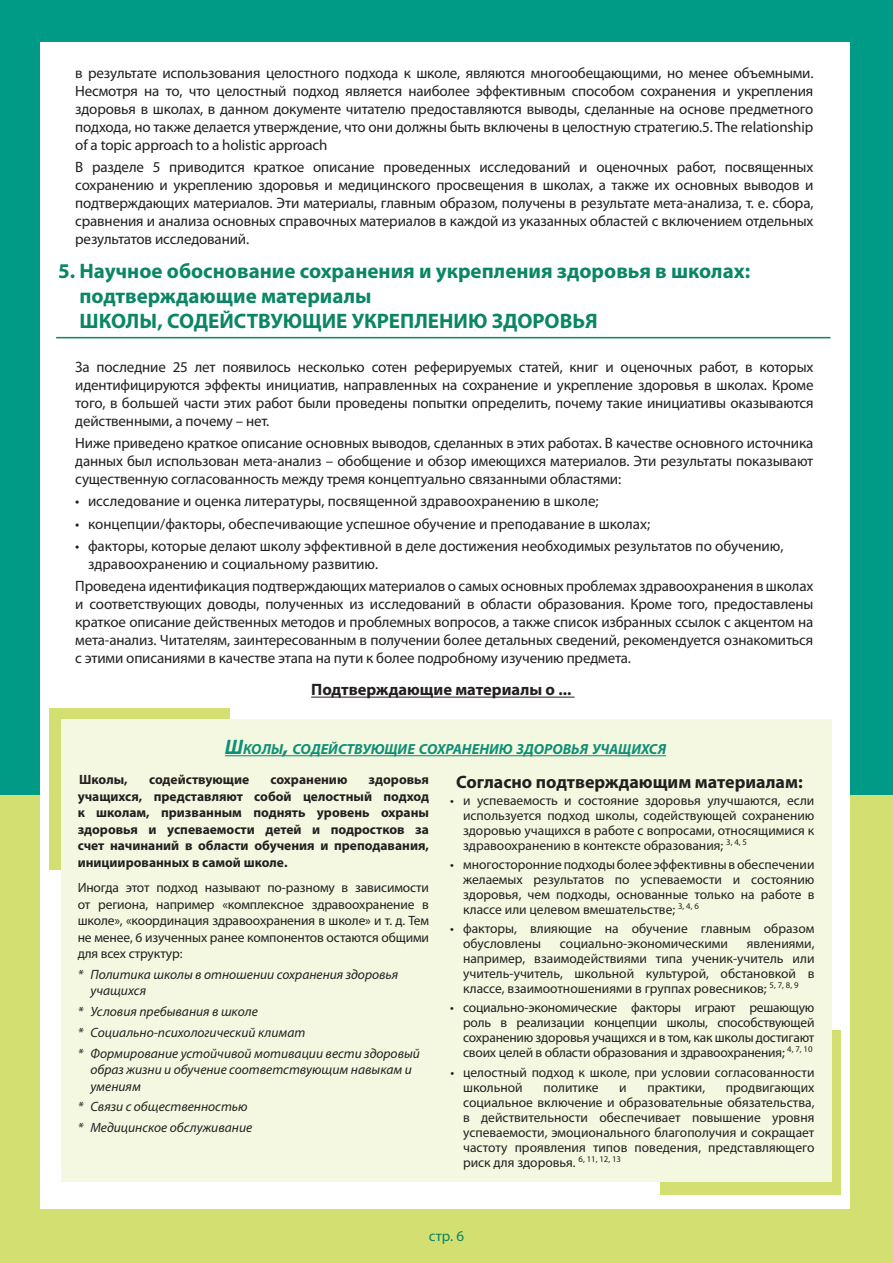
<style>
.page{position:relative;width:893px;height:1263px;background:#fff}
.page>*{position:absolute;margin:0;border:0;box-sizing:border-box;transform-origin:0 0}
.t1{font:700 21px/25.2px "Myriad Pro";color:#0a8666}
.t2{font:700 18px "Myriad Pro";color:#231f20}
.t3{font:700 16.5px "Myriad Pro";color:#231f20}
.t4{font:15px/18px "Myriad Pro";letter-spacing:-.005em;color:#231f20;text-align:justify}
.t5{font:15px "Myriad Pro";color:#0a8666}
.t6{font:italic 700 14.7px "Myriad Pro";color:#0f8f77}
.t7{font:13.5px/15px "Myriad Pro";color:#231f20;text-align:justify}
.t8{font:italic 13.5px/20.7px "Myriad Pro";color:#231f20}
.t9{font:700 13.5px/16.5px "Myriad Pro";color:#231f20;text-align:justify}
.s1{font-size:21px}
</style>
<div class="page">
<div style="left:0;top:784px;width:893px;height:479px;background:#d3e071"></div>
<div style="left:0;top:0;width:893px;height:794px;background:#009b87"></div>
<div style="left:40px;top:43px;width:809px;height:1166px;background:#fff"></div>
<div style="left:49px;top:708px;width:181px;height:162px;background:#d3e071"></div>
<div style="left:660px;top:1030px;width:181px;height:165px;background:#d3e071"></div>
<div style="left:61px;top:720px;width:770px;height:462px;background:#f4f8e0"></div>
<hr style="left:225px;top:755px;width:441px;height:1px;background:#0f8f77">
<hr style="left:56px;top:337px;width:774px;height:1px;background:#0a8666">
<hr style="left:311px;top:697px;width:264px;height:1px;background:#231f20">
<p class="t4" style="left:75px;top:64px;width:740px">в результате использования целостного подхода к школе, являются многообещающими, но менее объемными.<br>Несмотря на то, что целостный подход является наиболее эффективным способом сохранения и укрепления здоровья в школах, в данном документе читателю предоставляются выводы, сделанные на основе предметного подхода, но также делается утверждение, что они должны быть включены в целостную стратегию.5. The relationship of a topic approach to a holistic approach</p>
<p class="t4" style="left:75px;top:158px;width:740px">В разделе 5 приводится краткое описание проведенных исследований и оценочных работ, посвященных сохранению и укреплению здоровья и медицинского просвещения в школах, а также их основных выводов и подтверждающих материалов. Эти материалы, главным образом, получены в результате мета-анализа, т. е. сбора, сравнения и анализа основных справочных материалов в каждой из указанных областей с включением отдельных результатов исследований.</p>
<h1 class="t1" style="left:80px;top:258px;width:672px;text-indent:-21px">5. Научное обоснование сохранения и укрепления здоровья в школах: подтверждающие материалы<br>ШКОЛЫ, СОДЕЙСТВУЮЩИЕ УКРЕПЛЕНИЮ ЗДОРОВЬЯ</h1>
<p class="t4" style="left:75px;top:358px;width:740px">За последние 25 лет появилось несколько сотен реферируемых статей, книг и оценочных работ, в которых идентифицируются эффекты инициатив, направленных на сохранение и укрепление здоровья в школах. Кроме того, в большей части этих работ были проведены попытки определить, почему такие инициативы оказываются действенными, а почему – нет.</p>
<p class="t4" style="left:75px;top:434px;width:740px">Ниже приведено краткое описание основных выводов, сделанных в этих работах. В качестве основного источника данных был использован мета-анализ – обобщение и обзор имеющихся материалов. Эти результаты показывают существенную согласованность между тремя концептуально связанными областями:</p>
<p class="t4" style="left:75px;top:492px;width:525px">• исследование и оценка литературы, посвященной здравоохранению в школе;</p>
<p class="t4" style="left:75px;top:514px;width:576px">• концепции/факторы, обеспечивающие успешное обучение и преподавание в школах;</p>
<p class="t4" style="left:88px;top:537px;width:697px;text-indent:-13px">• факторы, которые делают школу эффективной в деле достижения необходимых результатов по обучению, здравоохранению и социальному развитию.</p>
<p class="t4" style="left:75px;top:577px;width:740px">Проведена идентификация подтверждающих материалов о самых основных проблемах здравоохранения в школах и соответствующих доводы, полученных из исследований в области образования. Кроме того, предоставлены краткое описание действенных методов и проблемных вопросов, а также список избранных ссылок с акцентом на мета-анализ. Читателям, заинтересованным в получении более детальных сведений, рекомендуется ознакомиться с этими описаниями в качестве этапа на пути к более подробному изучению предмета.</p>
<p class="t3" style="left:311px;top:679px;width:262px">Подтверждающие материалы о ...</p>
<p class="t6" style="left:225px;top:739px;width:443px"><span class="s1">Ш</span>колы<span class="s1">,</span> содействующие сохранению здоровья учащихся</p>
<p class="t9" style="left:79px;top:771px;width:50px">Школы,</p>
<p class="t9" style="left:149px;top:771px;width:102px">содействующие</p>
<p class="t9" style="left:270px;top:771px;width:78px">сохранению</p>
<p class="t9" style="left:78px;top:771px;width:353px;text-indent:291px">здоровья учащихся, представляют собой целостный подход к школам, призванным поднять уровень охраны здоровья и успеваемости детей и подростков за счет начинаний в области обучения и преподавания, инициированных в самой школе.</p>
<p class="t7" style="left:78px;top:879px;width:353px;line-height:16.5px">Иногда этот подход называют по-разному в зависимости от региона, например «комплексное здравоохранение в школе», «координация здравоохранения в школе» и т. д. Тем не менее, 6 изученных ранее компонентов остаются общими для всех структур:</p>
<p class="t8" style="left:90px;top:966px;width:309px;line-height:16.5px;text-indent:-13px">* Политика школы в отношении сохранения здоровья учащихся</p>
<p class="t8" style="left:78px;top:1001px;width:344px">* Условия пребывания в школе<br>* Социально-психологический климат<br>* Формирование устойчивой мотивации вести здоровый</p>
<p class="t8" style="left:90px;top:1061px;width:323px;line-height:16.5px">образ жизни и обучение соответствующим навыкам и умениям</p>
<p class="t8" style="left:78px;top:1096px;width:176px">* Связи с общественностью * Медицинское обслуживание</p>
<p class="t2" style="left:456px;top:770px;width:348px">Согласно подтверждающим материалам:</p>
<p class="t7" style="left:463px;top:792px;width:353px;text-indent:-13px">• и успеваемость и состояние здоровья улучшаются, если используется подход школы, содействующей сохранению здоровью учащихся в работе с вопросами, относящимися к здравоохранению в контексте образования; <sup>3,</sup> <sup>4,</sup> <sup>5</sup></p>
<p class="t7" style="left:463px;top:857px;width:353px;text-indent:-13px">• многосторонниеподходыболее эффективнывобеспечении желаемых результатов по успеваемости и состоянию здоровья, чем подходы, основанные только на работе в классе или целевом вмешательстве; <sup>3,</sup> <sup>4,</sup> <sup>6</sup></p>
<p class="t7" style="left:463px;top:921px;width:353px;text-indent:-13px">• факторы, влияющие на обучение главным образом обусловлены</p>
<p class="t7" style="left:463px;top:936px;width:353px;text-indent:284px">явлениями, например, взаимодействиями типа ученик-учитель или учитель-учитель, школьной культурой, обстановкой в классе, взаимоотношениями в группах ровесников; <sup>5,</sup> <sup>7,</sup> <sup>8,</sup> <sup>9</sup></p>
<p class="t7" style="left:463px;top:1000px;width:353px;text-indent:-13px">• социально-экономические факторы играют решающую роль в реализации концепции школы, способствующей сохранению здоровья учащихся и в том, как школы достигают своих целей в области образования и здравоохранения; <sup>4,</sup> <sup>7,</sup> <sup>10</sup></p>
<p class="t7" style="left:463px;top:1064px;width:353px;text-indent:-13px">• целостный подход к школе, при условии согласованности школьной</p>
<p class="t7" style="left:560px;top:936px;width:169px">социально-экономическими</p>
<p class="t7" style="left:463px;top:1079px;width:353px;text-indent:263px">продвигающих социальное включение и образовательные обязательства, в действительности обеспечивает повышение уровня успеваемости, эмоционального благополучия и сокращает частоту проявления типов поведения, представляющего риск для здоровья. <sup>6,</sup> <sup>11,</sup> <sup>12,</sup> <sup>13</sup></p>
<p class="t7" style="left:543px;top:1079px;width:57px">политике</p>
<p class="t7" style="left:619px;top:1079px;width:9px">и</p>
<p class="t7" style="left:647px;top:1079px;width:59px">практики,</p>
<p class="t5" style="left:429px;top:1226px;width:37px">стр. 6</p>
</div>
